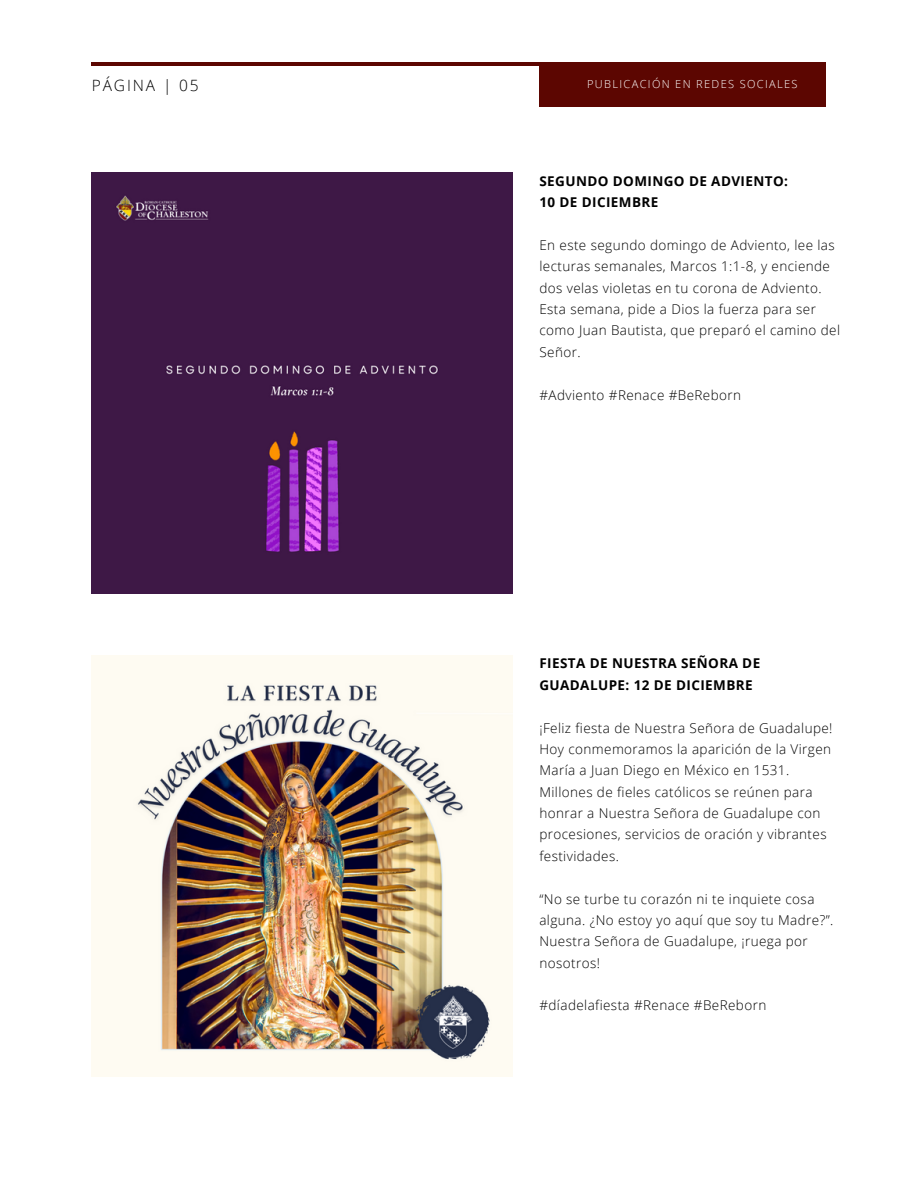
<style>
.page{position:relative;width:918px;height:1188px;background:#fff}
.page>*{position:absolute;margin:0;border:0;box-sizing:border-box;transform-origin:0 0}
.t1{font:300 15.6px "Open Sans";letter-spacing:.12em;color:#000}
.t2{font:300 13.5px/21.3px "Open Sans";letter-spacing:.03em;color:#000}
.t3{font:700 13.5px/21.3px "Open Sans";letter-spacing:.03em;color:#000}
.t4{font:300 11.1px "Open Sans";letter-spacing:.12em;color:#fff}
</style>
<div class="page">
<hr style="left:92px;top:62px;width:725px;height:4px;background:#5c0601">
<div style="left:539px;top:62px;width:287px;height:44px;background:#5c0601"></div>
<div style="left:92px;top:173px;width:421px;height:421px;background:#3e1846"></div>
<img style="left:92px;top:656px;width:421px;height:420px">
<p class="t1" style="left:92px;top:74px;width:109px">PÁGINA | 05</p>
<p class="t4" style="left:587px;top:76px;width:212px">PUBLICACIÓN EN REDES SOCIALES</p>
<p class="t3" style="left:539px;top:170px;width:250px">SEGUNDO DOMINGO DE ADVIENTO:</p>
<p class="t3" style="left:539px;top:191px;width:121px">10 DE DICIEMBRE</p>
<p class="t2" style="left:539px;top:234px;width:302px">En este segundo domingo de Adviento, lee las lecturas semanales, Marcos 1:1-8, y enciende dos velas violetas en tu corona de Adviento.<br>Esta semana, pide a Dios la fuerza para ser como Juan Bautista, que preparó el camino del Señor.</p>
<p class="t2" style="left:539px;top:384px;width:203px">#Adviento #Renace #BeReborn</p>
<p class="t3" style="left:539px;top:653px;width:222px">FIESTA DE NUESTRA SEÑORA DE<br>GUADALUPE: 12 DE DICIEMBRE</p>
<p class="t2" style="left:539px;top:717px;width:295px">¡Feliz fiesta de Nuestra Señora de Guadalupe!<br>Hoy conmemoramos la aparición de la Virgen María a Juan Diego en México en 1531.<br>Millones de fieles católicos se reúnen para honrar a Nuestra Señora de Guadalupe con procesiones, servicios de oración y vibrantes festividades.</p>
<p class="t2" style="left:539px;top:888px;width:296px">“No se turbe tu corazón ni te inquiete cosa alguna. ¿No estoy yo aquí que soy tu Madre?”.<br>Nuestra Señora de Guadalupe, ¡ruega por nosotros!</p>
<p class="t2" style="left:539px;top:995px;width:228px">#díadelafiesta #Renace #BeReborn</p>
</div>
